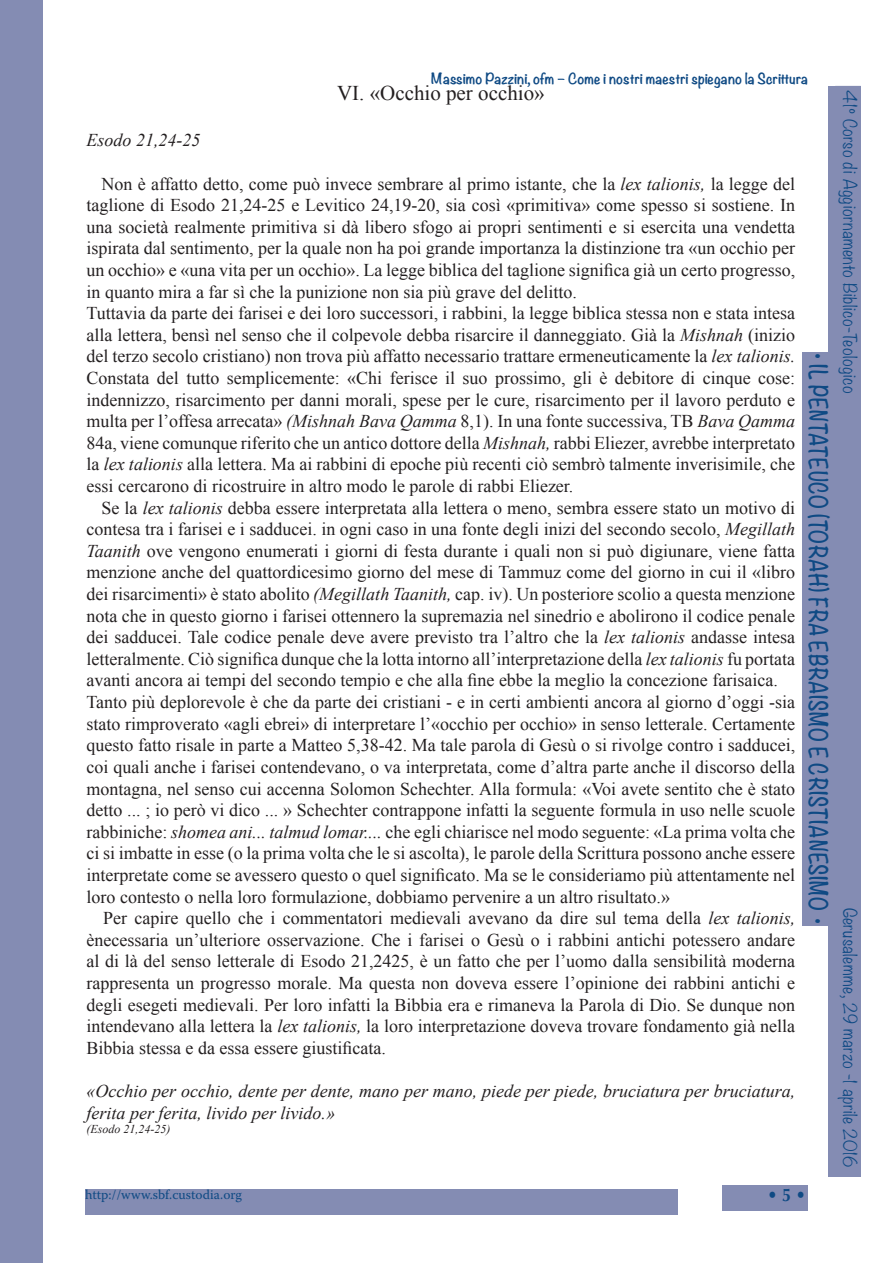
<style>
.page{position:relative;width:893px;height:1263px;background:#fff}
.page>*{position:absolute;margin:0;border:0;box-sizing:border-box;transform-origin:0 0}
.t1{font:700 22.5px "Noteworthy";letter-spacing:.025em;color:#0f4a84;scale:.8 1}
.t2{font:21px "Times New Roman";color:#231f20}
.t3{font:700 18.15px "Optima";color:#0f4a84;scale:.91 1}
.t4{font:18px/21.6px "Times New Roman";color:#231f20;text-align:justify}
.t5{font:italic 18px/21.6px "Times New Roman";color:#231f20}
.t6{font:300 16.5px "Noteworthy";letter-spacing:.025em;color:#0f4a84}
.t7{font:700 13.5px "Noteworthy";color:#0f4a84}
.t8{font:13.5px "Warnock Pro";color:#0f4a84}
.t9{font:italic 12px "Times New Roman";color:#231f20}
.s1{font-style:italic}
</style>
<div class="page">
<div style="left:0;top:0;width:43px;height:1263px;background:#848cb3"></div>
<div style="left:85px;top:1189px;width:592px;height:26px;background:#848cb3"></div>
<div style="left:723px;top:1185px;width:85px;height:26px;background:#848cb3"></div>
<div style="left:829px;top:86px;width:32px;height:1090px;background:#848cb3"></div>
<div style="left:801px;top:352px;width:36px;height:573px;background:#848cb3"></div>
<p class="t7" style="left:431px;top:67px;width:378px">Massimo Pazzini, ofm – Come i nostri maestri spiegano la Scrittura</p>
<p class="t2" style="left:337px;top:78px;width:209px">VI. «Occhio per occhio»</p>
<p class="t6" style="left:864px;top:90px;width:305px;rotate:90deg">41º Corso di Aggiornamento Biblico-Teologico</p>
<p class="t5" style="left:87px;top:129px;width:115px">Esodo 21,24‑25</p>
<p class="t4" style="left:87px;top:173px;width:710px;text-indent:15px">Non è affatto detto, come può invece sembrare al primo istante, che la <span class="s1">lex talionis,</span> la legge del taglione di Esodo 21,24‑25 e Levitico 24,19‑20, sia così «primitiva» come spesso si sostiene. In una società realmente primitiva si dà libero sfogo ai propri sentimenti e si esercita una vendetta ispirata dal sentimento, per la quale non ha poi grande importanza la distinzione tra «un occhio per un occhio» e «una vita per un occhio». La legge biblica del taglione significa già un certo progresso, in quanto mira a far sì che la punizione non sia più grave del delitto.</p>
<p class="t4" style="left:87px;top:302px;width:710px">Tuttavia da parte dei farisei e dei loro successori, i rabbini, la legge biblica stessa non e stata intesa alla lettera, bensì nel senso che il colpevole debba risarcire il danneggiato. Già la <span class="s1">Mishnah</span> (inizio del terzo secolo cristiano) non trova più affatto necessario trattare ermeneuticamente la <span class="s1">lex talionis.<br></span>Constata del tutto semplicemente: «Chi ferisce il suo prossimo, gli è debitore di cinque cose: indennizzo, risarcimento per danni morali, spese per le cure, risarcimento per il lavoro perduto e multa per l’offesa arrecata» <span class="s1">(Mishnah Bava Qamma</span> 8,1). In una fonte successiva, TB <span class="s1">Bava Qamma </span>84a, viene comunque riferito che un antico dottore della <span class="s1">Mishnah,</span> rabbi Eliezer, avrebbe interpretato la <span class="s1">lex talionis</span> alla lettera. Ma ai rabbini di epoche più recenti ciò sembrò talmente inverisimile, che essi cercarono di ricostruire in altro modo le parole di rabbi Eliezer.</p>
<p class="t4" style="left:87px;top:497px;width:710px;text-indent:15px">Se la <span class="s1">lex talionis</span> debba essere interpretata alla lettera o meno, sembra essere stato un motivo di contesa tra i farisei e i sadducei. in ogni caso in una fonte degli inizi del secondo secolo, <span class="s1">Megillath Taanith</span> ove vengono enumerati i giorni di festa durante i quali non si può digiunare, viene fatta menzione anche del quattordicesimo giorno del mese di Tammuz come del giorno in cui il «libro dei risarcimenti» è stato abolito <span class="s1">(Megillath Taanith,</span> cap. iv). Un posteriore scolio a questa menzione nota che in questo giorno i farisei ottennero la supremazia nel sinedrio e abolirono il codice penale dei sadducei. Tale codice penale deve avere previsto tra l’altro che la <span class="s1">lex talionis</span> andasse intesa letteralmente. Ciò significa dunque che la lotta intorno all’interpretazione della <span class="s1">lex talionis</span> fu portata avanti ancora ai tempi del secondo tempio e che alla fine ebbe la meglio la concezione farisaica.</p>
<p class="t4" style="left:87px;top:691px;width:710px">Tanto più deplorevole è che da parte dei cristiani ‑ e in certi ambienti ancora al giorno d’oggi ‑sia stato rimproverato «agli ebrei» di interpretare l’«occhio per occhio» in senso letterale. Certamente questo fatto risale in parte a Matteo 5,38‑42. Ma tale parola di Gesù o si rivolge contro i sadducei, coi quali anche i farisei contendevano, o va interpretata, come d’altra parte anche il discorso della montagna, nel senso cui accenna Solomon Schechter. Alla formula: «Voi avete sentito che è stato detto ... ; io però vi dico ... » Schechter contrappone infatti la seguente formula in uso nelle scuole rabbiniche: <span class="s1">shomea ani... talmud lomar....</span> che egli chiarisce nel modo seguente: «La prima volta che ci si imbatte in esse (o la prima volta che le si ascolta), le parole della Scrittura possono anche essere interpretate come se avessero questo o quel significato. Ma se le consideriamo più attentamente nel loro contesto o nella loro formulazione, dobbiamo pervenire a un altro risultato.»</p>
<p class="t4" style="left:87px;top:907px;width:710px;text-indent:16px">Per capire quello che i commentatori medievali avevano da dire sul tema della <span class="s1">lex talionis, </span>ènecessaria un’ulteriore osservazione. Che i farisei o Gesù o i rabbini antichi potessero andare al di là del senso letterale di Esodo 21,2425, è un fatto che per l’uomo dalla sensibilità moderna rappresenta un progresso morale. Ma questa non doveva essere l’opinione dei rabbini antichi e degli esegeti medievali. Per loro infatti la Bibbia era e rimaneva la Parola di Dio. Se dunque non intendevano alla lettera la <span class="s1">lex talionis,</span> la loro interpretazione doveva trovare fondamento già nella Bibbia stessa e da essa essere giustificata.</p>
<p class="t5" style="left:87px;top:1080px;width:710px">«Occhio per occhio, dente per dente, mano per mano, piede per piede, bruciatura per bruciatura, ferita per ferita, livido per livido.»</p>
<p class="t9" style="left:87px;top:1121px;width:85px">(Esodo 21,24‑25)</p>
<p class="t1" style="left:838px;top:353px;width:715px;rotate:90deg">• IL PENTATEUCO (TORAH) FRA EBRAISMO E CRISTIANESIMO •</p>
<p class="t6" style="left:864px;top:908px;width:261px;rotate:90deg">Gerusalemme, 29 marzo -1 aprile 2016</p>
<p class="t8" style="left:85px;top:1186px;width:158px">http://www.sbf.custodia.org</p>
<p class="t3" style="left:767px;top:1184px;width:44px">• 5 •</p>
</div>
